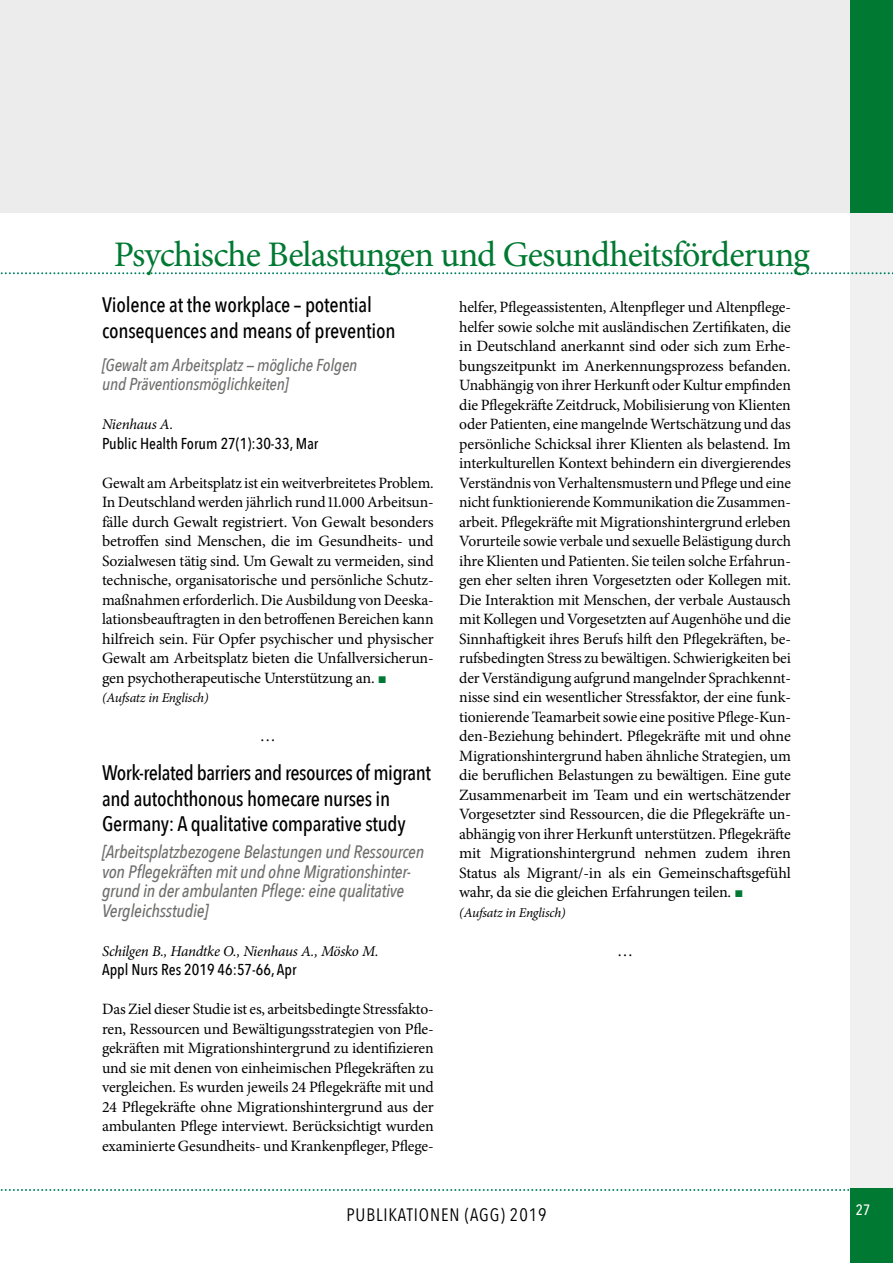
<style>
.page{position:relative;width:893px;height:1263px;background:#fff}
.page>*{position:absolute;margin:0;border:0;box-sizing:border-box;transform-origin:0 0}
.t1{font:36px "Minion Pro";letter-spacing:-.03em;color:#007932}
.t2{font:500 21px/25.5px "Avenir Next Condensed";letter-spacing:-.015em;color:#000}
.t3{font:italic 500 18px/19.5px "Avenir Next Condensed";letter-spacing:-.015em;color:#6f6f6e}
.t4{font:18px "Avenir Next Condensed";letter-spacing:.05em;color:#000}
.t5{font:italic 500 17.25px/19.5px "Avenir Next Condensed";letter-spacing:-.015em;color:#6f6f6e}
.t6{font:16.5px "Minion Pro";color:#000}
.t7{font:15.75px/19.5px "Minion Pro";letter-spacing:-.015em;color:#000;text-align:justify}
.t8{font:500 15.75px "Avenir Next Condensed";color:#000}
.t9{font:italic 15px "Minion Pro";letter-spacing:-.015em;color:#000}
.t10{font:500 15px "Avenir Next Condensed";color:#fff}
.t11{font:italic 13.5px "Minion Pro";letter-spacing:-.02em;color:#000}
</style>
<div class="page">
<div style="left:850px;top:55px;width:43px;height:1208px;background:#f0f0f0"></div>
<div style="left:0;top:0;width:893px;height:213px;background:#ececed"></div>
<svg style="left:0;top:1189px;width:850px;height:2px"></svg>
<div style="left:850px;top:1188px;width:43px;height:75px;background:#007932"></div>
<div style="left:850px;top:0;width:43px;height:213px;background:#007932"></div>
<svg style="left:0;top:272px;width:893px;height:2px"></svg>
<h1 class="t1" style="left:114px;top:231px;width:698px">Psychische Belastungen und Gesundheitsförderung</h1>
<h2 class="t2" style="left:102px;top:292px;width:295px">Violence at the workplace – potential consequences and means of prevention</h2>
<p class="t5" style="left:102px;top:355px;width:257px">[Gewalt am Arbeitsplatz — mögliche Folgen und Präventionsmöglichkeiten]</p>
<p class="t9" style="left:102px;top:414px;width:73px">Nienhaus A.</p>
<p class="t8" style="left:102px;top:433px;width:218px">Public Health Forum 27(1):30-33, Mar</p>
<p class="t7" style="left:102px;top:473px;width:333px">Gewalt am Arbeitsplatz ist ein weitverbreitetes Problem.<br>In Deutschland werden jährlich rund 11.000 Arbeitsun&shy;fälle durch Gewalt registriert. Von Gewalt besonders betroffen sind Menschen, die im Gesundheits- und Sozialwesen tätig sind. Um Gewalt zu vermeiden, sind technische, organisatorische und persönliche Schutz&shy;maßnahmen erforderlich. Die Ausbildung von Deeska&shy;lationsbeauftragten in den betroffenen Bereichen kann hilfreich sein. Für Opfer psychischer und physischer Gewalt am Arbeitsplatz bieten die Unfallversicherun&shy;gen psychotherapeutische Unterstützung an.</p>
<p class="t11" style="left:102px;top:688px;width:108px">(Aufsatz in Englisch)</p>
<p class="t6" style="left:260px;top:725px;width:18px">…</p>
<h2 class="t2" style="left:102px;top:760px;width:330px">Work-related barriers and resources of migrant and autochthonous homecare nurses in<br>Germany: A qualitative comparative study</h2>
<p class="t3" style="left:102px;top:842px;width:324px">[Arbeitsplatzbezogene Belastungen und Ressourcen von Pflegekräften mit und ohne Migrationshinter&shy;grund in der ambulanten Pflege: eine qualitative Vergleichsstudie]</p>
<p class="t9" style="left:102px;top:940px;width:278px">Schilgen B., Handtke O., Nienhaus A., Mösko M.</p>
<p class="t8" style="left:102px;top:960px;width:196px">Appl N urs Res 2019 46:57-66, Apr</p>
<p class="t7" style="left:102px;top:999px;width:333px">Das Ziel dieser Studie ist es, arbeitsbedingte Stressfakto&shy;ren, Ressourcen und Bewältigungsstrategien von Pfle&shy;gekräften mit Migrationshintergrund zu identifizieren und sie mit denen von einheimischen Pflegekräften zu vergleichen. Es wurden jeweils 24 Pflegekräfte mit und 24 Pflegekräfte ohne Migrationshintergrund aus der ambulanten Pflege interviewt. Berücksichtigt wurden examinierte Gesundheits- und Krankenpfleger, Pflege-</p>
<p class="t7" style="left:459px;top:297px;width:333px">helfer, Pflegeassistenten, Altenpfleger und Altenpflege&shy;helfer sowie solche mit ausländischen Zertifikaten, die in Deutschland anerkannt sind oder sich zum Erhe&shy;bungszeitpunkt im Anerkennungsprozess befanden.<br>Unabhängig von ihrer Herkunft oder Kultur empfinden die Pflegekräfte Zeitdruck, Mobilisierung von Klienten oder Patienten, eine mangelnde Wertschätzung und das persönliche Schicksal ihrer Klienten als belastend. Im interkulturellen Kontext behindern ein divergierendes Verständnis von Verhaltensmustern und Pflege und eine nicht funktionierende Kommunikation die Zusammen&shy;arbeit. Pflegekräfte mit Migrationshintergrund erleben Vorurteile sowie verbale und sexuelle Belästigung durch ihre Klienten und Patienten. Sie teilen solche Erfahrun&shy;gen eher selten ihren Vorgesetzten oder Kollegen mit.<br>Die Interaktion mit Menschen, der verbale Austausch mit Kollegen und Vorgesetzten auf Augenhöhe und die Sinnhaftigkeit ihres Berufs hilft den Pflegekräften, be&shy;rufsbedingten Stress zu bewältigen. Schwierigkeiten bei der Verständigung aufgrund mangelnder Sprachkennt&shy;nisse sind ein wesentlicher Stressfaktor, der eine funk&shy;tionierende Teamarbeit sowie eine positive Pflege-Kun&shy;den-Beziehung behindert. Pflegekräfte mit und ohne Migrationshintergrund haben ähnliche Strategien, um die beruflichen Belastungen zu bewältigen. Eine gute Zusammenarbeit im Team und ein wertschätzender Vorgesetzter sind Ressourcen, die die Pflegekräfte un&shy;abhängig von ihrer Herkunft unterstützen. Pflegekräfte mit Migrationshintergrund nehmen zudem ihren Status als Migrant/-in als ein Gemeinschaftsgefühl wahr, da sie die gleichen Erfahrungen teilen.</p>
<p class="t11" style="left:459px;top:903px;width:108px">(Aufsatz in Englisch)</p>
<p class="t6" style="left:617px;top:939px;width:18px">…</p>
<p class="t4" style="left:346px;top:1200px;width:202px">PUBLIKATIONEN (AGG) 2019</p>
<p class="t10" style="left:856px;top:1201px;width:16px">27</p>
</div>
